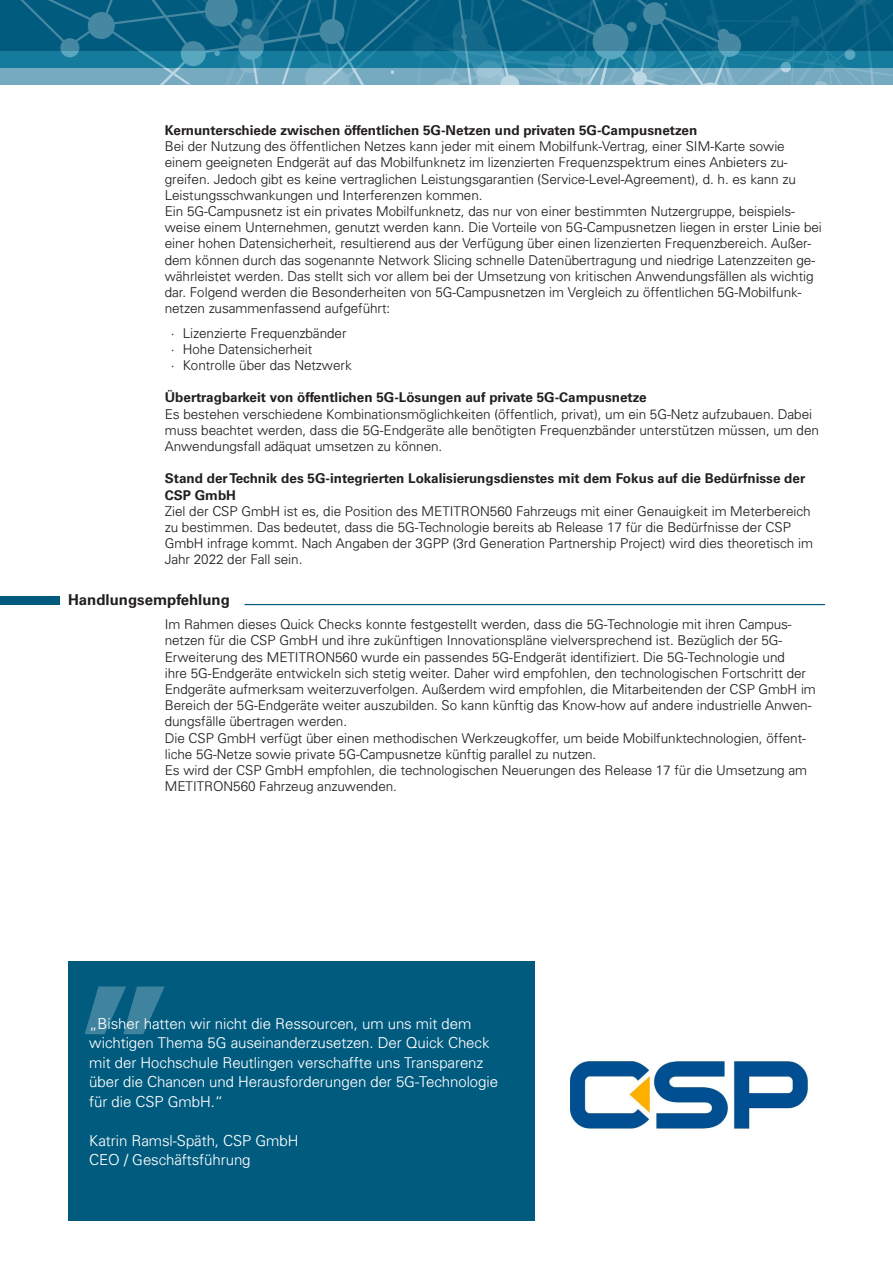
<style>
.page{position:relative;width:893px;height:1263px;background:#fff}
.page>*{position:absolute;margin:0;border:0;box-sizing:border-box;transform-origin:0 0}
.t1{font:300 15px/19.5px "Univers";color:#fff}
.t2{font:700 15px "Univers LT Std";color:#231f20}
.t3{font:300 13.5px/16.2px "Univers";color:#231f20}
.t4{font:700 13.5px/16.2px "Univers LT Std";color:#231f20}
</style>
<div class="page">
<svg style="left:6px;top:0;width:887px;height:84px;background:#257797"></svg>
<hr style="left:244px;top:604px;width:581px;height:1px;background:#005b7f">
<div style="left:0;top:596px;width:60px;height:9px;background:#005b7f"></div>
<div style="left:68px;top:961px;width:467px;height:260px;background:#005b7f"></div>
<svg style="left:85px;top:986px;width:80px;height:48px"></svg>
<img style="left:570px;top:1061px;width:238px;height:68px">
<p class="t4" style="left:165px;top:122px;width:534px">Kernunterschiede zwischen öffentlichen 5G-Netzen und privaten 5G-Campusnetzen</p>
<p class="t3" style="left:165px;top:138px;width:632px">Bei der Nutzung des öffentlichen Netzes kann jeder mit einem Mobilfunk-Vertrag, einer SIM-Karte sowie einem geeigneten Endgerät auf das Mobilfunknetz im lizenzierten Frequenzspektrum eines Anbieters zu&shy;greifen. Jedoch gibt es keine vertraglichen Leistungsgarantien (Service-Level-Agreement), d. h. es kann zu Leistungsschwankungen und Interferenzen kommen.</p>
<p class="t3" style="left:165px;top:203px;width:659px">Ein 5G-Campusnetz ist ein privates Mobilfunknetz, das nur von einer bestimmten Nutzergruppe, beispiels&shy;weise einem Unternehmen, genutzt werden kann. Die Vorteile von 5G-Campusnetzen liegen in erster Linie bei einer hohen Datensicherheit, resultierend aus der Verfügung über einen lizenzierten Frequenzbereich. Außer&shy;dem können durch das sogenannte Network Slicing schnelle Datenübertragung und niedrige Latenzzeiten ge&shy;währleistet werden. Das stellt sich vor allem bei der Umsetzung von kritischen Anwendungsfällen als wichtig dar. Folgend werden die Besonderheiten von 5G-Campusnetzen im Vergleich zu öffentlichen 5G-Mobilfunk&shy;netzen zusammenfassend aufgeführt:</p>
<p class="t3" style="left:171px;top:324px;width:177px">• Lizenzierte Frequenzbänder</p>
<p class="t3" style="left:171px;top:340px;width:143px">• Hohe Datensicherheit</p>
<p class="t3" style="left:171px;top:357px;width:182px">• Kontrolle über das Netzwerk</p>
<p class="t4" style="left:165px;top:390px;width:484px">Übertragbarkeit von öffentlichen 5G-Lösungen auf private 5G-Campusnetze</p>
<p class="t3" style="left:165px;top:405px;width:656px">Es bestehen verschiedene Kombinationsmöglichkeiten (öffentlich, privat), um ein 5G-Netz aufzubauen. Dabei muss beachtet werden, dass die 5G-Endgeräte alle benötigten Frequenzbänder unterstützen müssen, um den<br>Anwendungsfall adäquat umsetzen zu können.</p>
<p class="t4" style="left:165px;top:471px;width:642px">Stand der Technik des 5G-integrierten Lokalisierungsdienstes mit dem Fokus auf die Bedürfnisse der<br>CSP GmbH</p>
<p class="t3" style="left:165px;top:502px;width:650px">Ziel der CSP GmbH ist es, die Position des METITRON560 Fahrzeugs mit einer Genauigkeit im Meterbereich zu bestimmen. Das bedeutet, dass die 5G-Technologie bereits ab Release 17 für die Bedürfnisse der CSP GmbH infrage kommt. Nach Angaben der 3GPP (3rd Generation Partnership Project) wird dies theoretisch im Jahr 2022 der Fall sein.</p>
<p class="t2" style="left:68px;top:591px;width:163px">Handlungsempfehlung</p>
<p class="t3" style="left:165px;top:616px;width:653px">Im Rahmen dieses Quick Checks konnte festgestellt werden, dass die 5G-Technologie mit ihren Campus&shy;netzen für die CSP GmbH und ihre zukünftigen Innovationspläne vielversprechend ist. Bezüglich der 5G-Erweiterung des METITRON560 wurde ein passendes 5G-Endgerät identifiziert. Die 5G-Technologie und<br>ihre 5G-Endgeräte entwickeln sich stetig weiter. Daher wird empfohlen, den technologischen Fortschritt der Endgeräte aufmerksam weiterzuverfolgen. Außerdem wird empfohlen, die Mitarbeitenden der CSP GmbH im Bereich der 5G-Endgeräte weiter auszubilden. So kann künftig das Know-how auf andere industrielle Anwen&shy;dungsfälle übertragen werden.</p>
<p class="t3" style="left:165px;top:729px;width:643px">Die CSP GmbH verfügt über einen methodischen Werkzeugkoffer, um beide Mobilfunktechnologien, öffent&shy;liche 5G-Netze sowie private 5G-Campusnetze künftig parallel zu nutzen.</p>
<p class="t3" style="left:165px;top:762px;width:644px">Es wird der CSP GmbH empfohlen, die technologischen Neuerungen des Release 17 für die Umsetzung am<br>METITRON560 Fahrzeug anzuwenden.</p>
<p class="t1" style="left:89px;top:1013px;width:410px">„Bisher hatten wir nicht die Ressourcen, um uns mit dem wichtigen Thema 5G auseinanderzusetzen. Der Quick Check mit der Hochschule Reutlingen verschaffte uns Transparenz über die Chancen und Herausforderungen der 5G-Technologie für die CSP GmbH.“</p>
<p class="t1" style="left:89px;top:1130px;width:211px">Katrin Ramsl-Späth, CSP GmbH</p>
<p class="t1" style="left:89px;top:1150px;width:163px">CEO / Geschäftsführung</p>
</div>
